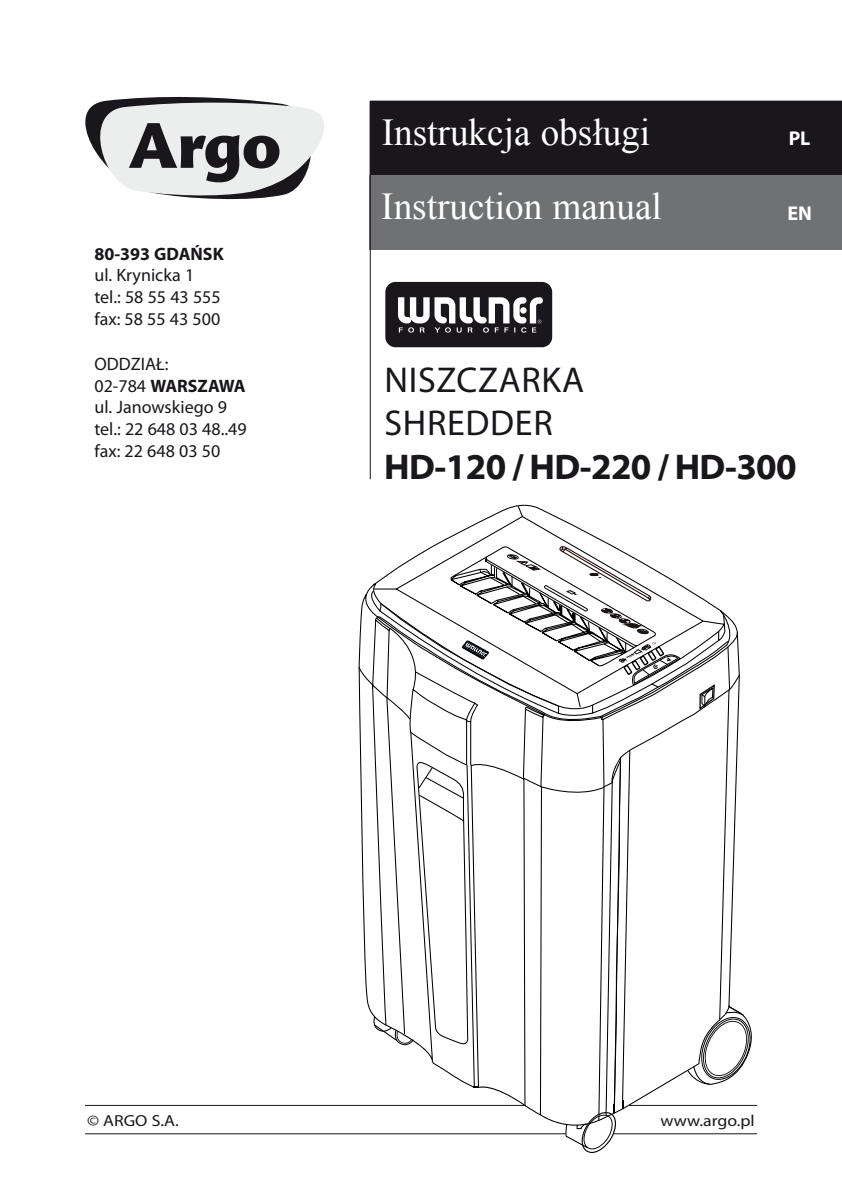
<style>
.page{position:relative;width:842px;height:1191px;background:#fff}
.page>*{position:absolute;margin:0;border:0;box-sizing:border-box;transform-origin:0 0}
.t1{font:38px/74.6px "Times New Roman";color:#fff}
.t2{font:700 36px "Myriad Web Pro";letter-spacing:-.015em;color:#1a171c}
.t3{font:36px/43.2px "Myriad Pro";letter-spacing:.02em;color:#1a171c}
.t4{font:700 20px "Myriad Pro";color:#fff}
.t5{font:18px/21.6px "Myriad Pro";color:#1a171c}
.t6{font:700 18px "Myriad Pro";color:#1a171c}
.t7{font:16px "Myriad Pro";color:#1a171c;scale:1.11 1}
.s1{font-weight:700}
</style>
<div class="page">
<div style="left:371px;top:101px;width:471px;height:75px;background:#1a171c"></div>
<div style="left:370px;top:176px;width:472px;height:74px;background:#707172"></div>
<hr style="left:370px;top:101px;width:1px;height:378px;background:#1a171c">
<div style="left:385px;top:282px;width:167px;height:65px;background:#1a171c;border-radius:10px"></div>
<svg style="left:398px;top:297px;width:145px;height:36px"></svg>
<svg style="left:85px;top:96px;width:239px;height:104px"></svg>
<hr style="left:85px;top:1105px;width:672px;height:1px;background:#1a171c">
<hr style="left:85px;top:1133px;width:672px;height:1px;background:#1a171c">
<svg style="left:501px;top:504px;width:111px;height:41px"></svg>
<svg style="left:359px;top:545px;width:399px;height:608px"></svg>
<p class="t6" style="left:94px;top:242px;width:131px">80-393 GDAŃSK</p>
<p class="t5" style="left:94px;top:264px;width:128px">ul. Krynicka 1 tel.: 58 55 43 555 fax: 58 55 43 500</p>
<p class="t5" style="left:94px;top:353px;width:154px">ODDZIAŁ:<br>02-784 <span class="s1">WARSZAWA </span>ul. Janowskiego 9 tel.: 22 648 03 48..49 fax: 22 648 03 50</p>
<h1 class="t1" style="left:381px;top:94px;width:282px">Instrukcja obsługi<br>Instruction manual</h1>
<p class="t4" style="left:789px;top:125px;width:23px">PL</p>
<p class="t4" style="left:787px;top:200px;width:26px">EN</p>
<h2 class="t3" style="left:384px;top:358px;width:201px">NISZCZARKA<br>SHREDDER</h2>
<h2 class="t2" style="left:384px;top:447px;width:414px">HD-120 / HD-220 / HD-300</h2>
<p class="t7" style="left:87px;top:1110px;width:84px">© ARGO S.A.</p>
<p class="t7" style="left:660px;top:1110px;width:86px">www.argo.pl</p>
</div>
